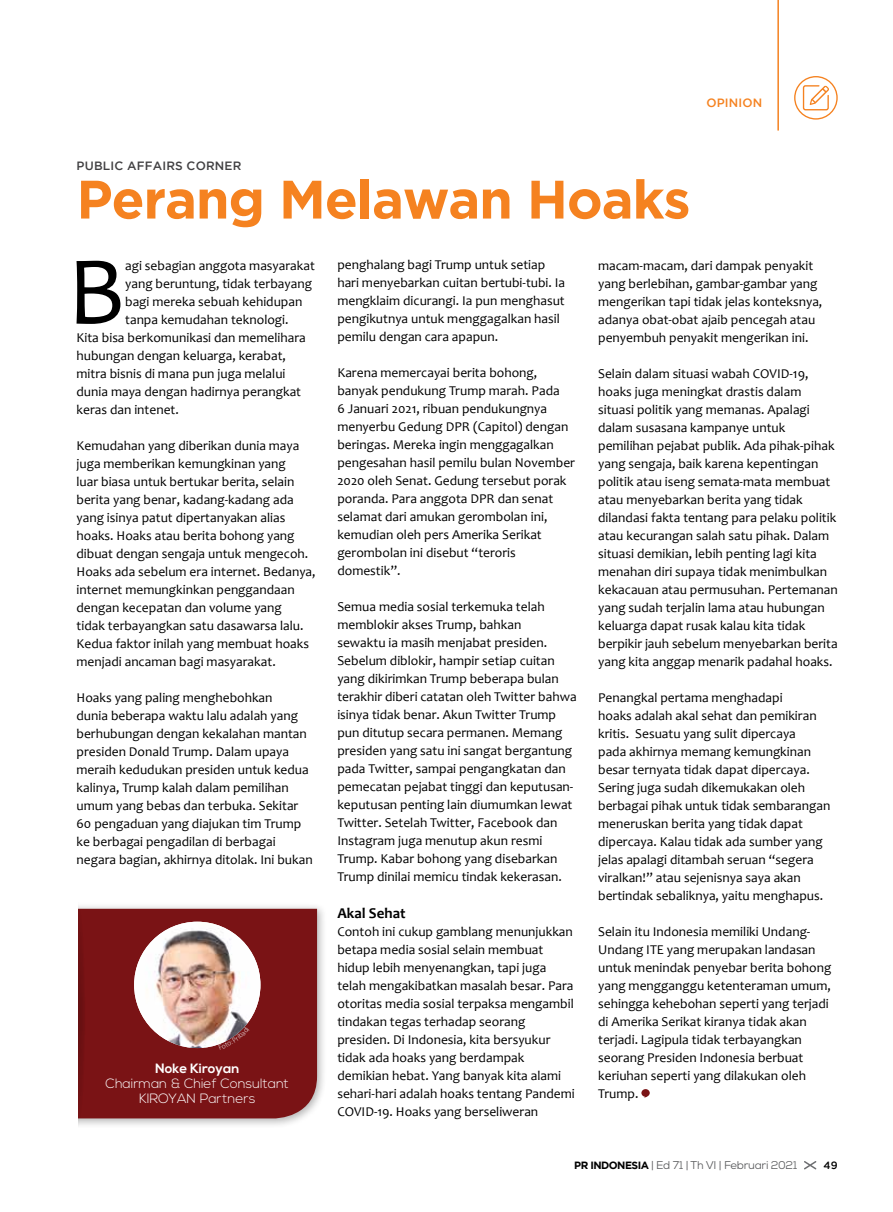
<style>
.page{position:relative;width:893px;height:1212px;background:#fff}
.page>*{position:absolute;margin:0;border:0;box-sizing:border-box;transform-origin:0 0}
.t1{font:98.4px "Candara";color:#000}
.t2{font:700 54px "Gotham";letter-spacing:-.02em;color:#f58220}
.t3{font:700 15px "Candara";color:#000}
.t4{font:13.5px/18px "Candara";color:#000}
.t5{font:300 13.5px/15px "Nexa";color:#fff;text-align:center}
.t6{font:700 13.5px "Nexa";color:#fff}
.t7{font:500 12px "Gotham";letter-spacing:.015em;color:#414042}
.t8{font:500 12px "Gotham";letter-spacing:.01em;color:#f58220}
.t9{font:11.25px "Nexa";letter-spacing:-.025em;color:#58595b}
.t10{font:500 10.5px "Gotham";color:#000}
.s1{font-family:"Gotham";font-weight:700;font-size:10.5px;color:#000}
</style>
<div class="page">
<div style="left:61px;top:903px;width:267px;height:226px;background:#000;opacity:.3"></div>
<div style="left:81px;top:909px;width:236px;height:209px;background:#7a1315"></div>
<div style="left:70px;top:899px;width:15px;height:230px;background:#6f1113;border-radius:50%"></div>
<div style="left:1px;top:899px;width:77px;height:230px;background:#fff"></div>
<img style="left:134px;top:922px;width:126px;height:126px;border-radius:63px">
<svg style="left:641px;top:1089px;width:9px;height:9px"></svg>
<svg style="left:804px;top:1161px;width:12px;height:8px"></svg>
<hr style="left:777px;top:0;width:2px;height:131px;background:#f58220">
<svg style="left:794px;top:76px;width:44px;height:44px"></svg>
<svg style="left:219px;top:1026px;width:31px;height:24px"></svg>
<p class="t8" style="left:706px;top:95px;width:57px">OPINION</p>
<p class="t7" style="left:77px;top:159px;width:166px">PUBLIC AFFAIRS CORNER</p>
<h2 class="t2" style="left:77px;top:168px;width:615px">Perang Melawan Hoaks</h2>
<h1 class="t1" style="left:67px;top:230px;width:59px">B</h1>
<p class="t4" style="left:125px;top:256px;width:191px">agi sebagian anggota masyarakat</p>
<p class="t4" style="left:125px;top:274px;width:188px">yang beruntung, tidak terbayang</p>
<p class="t4" style="left:125px;top:292px;width:179px">bagi mereka sebuah kehidupan</p>
<p class="t4" style="left:125px;top:310px;width:165px">tanpa kemudahan teknologi.</p>
<p class="t4" style="left:77px;top:328px;width:231px">Kita bisa berkomunikasi dan memelihara</p>
<p class="t4" style="left:77px;top:346px;width:211px">hubungan dengan keluarga, kerabat,</p>
<p class="t4" style="left:77px;top:364px;width:210px">mitra bisnis di mana pun juga melalui</p>
<p class="t4" style="left:77px;top:382px;width:226px">dunia maya dengan hadirnya perangkat</p>
<p class="t4" style="left:77px;top:400px;width:104px">keras dan intenet.</p>
<p class="t4" style="left:77px;top:436px;width:241px">Kemudahan yang diberikan dunia maya juga memberikan kemungkinan yang<br>luar biasa untuk bertukar berita, selain berita yang benar, kadang-kadang ada yang isinya patut dipertanyakan alias hoaks. Hoaks atau berita bohong yang dibuat dengan sengaja untuk mengecoh.<br>Hoaks ada sebelum era internet. Bedanya, internet memungkinkan penggandaan dengan kecepatan dan volume yang<br>tidak terbayangkan satu dasawarsa lalu.<br>Kedua faktor inilah yang membuat hoaks menjadi ancaman bagi masyarakat.</p>
<p class="t4" style="left:77px;top:688px;width:238px">Hoaks yang paling menghebohkan<br>dunia beberapa waktu lalu adalah yang berhubungan dengan kekalahan mantan presiden Donald Trump. Dalam upaya meraih kedudukan presiden untuk kedua kalinya, Trump kalah dalam pemilihan umum yang bebas dan terbuka. Sekitar 60 pengaduan yang diajukan tim Trump ke berbagai pengadilan di berbagai negara bagian, akhirnya ditolak. Ini bukan</p>
<p class="t6" style="left:155px;top:1060px;width:86px">Noke Kiroyan</p>
<p class="t5" style="left:106px;top:1076px;width:185px">Chairman &amp; Chief Consultant<br>KIROYAN Partners</p>
<p class="t4" style="left:337px;top:256px;width:229px">penghalang bagi Trump untuk setiap hari menyebarkan cuitan bertubi-tubi. Ia mengklaim dicurangi. Ia pun menghasut pengikutnya untuk menggagalkan hasil pemilu dengan cara apapun.</p>
<p class="t4" style="left:337px;top:364px;width:239px">Karena memercayai berita bohong, banyak pendukung Trump marah. Pada<br>6 Januari 2021, ribuan pendukungnya menyerbu Gedung DPR (Capitol) dengan beringas. Mereka ingin menggagalkan pengesahan hasil pemilu bulan November 2020 oleh Senat. Gedung tersebut porak poranda. Para anggota DPR dan senat selamat dari amukan gerombolan ini, kemudian oleh pers Amerika Serikat gerombolan ini disebut “teroris domestik”.</p>
<p class="t4" style="left:337px;top:598px;width:241px">Semua media sosial terkemuka telah memblokir akses Trump, bahkan<br>sewaktu ia masih menjabat presiden.<br>Sebelum diblokir, hampir setiap cuitan yang dikirimkan Trump beberapa bulan terakhir diberi catatan oleh Twitter bahwa isinya tidak benar. Akun Twitter Trump pun ditutup secara permanen. Memang presiden yang satu ini sangat bergantung pada Twitter, sampai pengangkatan dan pemecatan pejabat tinggi dan keputusan&shy;keputusan penting lain diumumkan lewat Twitter. Setelah Twitter, Facebook dan Instagram juga menutup akun resmi Trump. Kabar bohong yang disebarkan Trump dinilai memicu tindak kekerasan.</p>
<p class="t3" style="left:337px;top:903px;width:70px">Akal Sehat</p>
<p class="t4" style="left:337px;top:922px;width:239px">Contoh ini cukup gamblang menunjukkan betapa media sosial selain membuat hidup lebih menyenangkan, tapi juga telah mengakibatkan masalah besar. Para otoritas media sosial terpaksa mengambil tindakan tegas terhadap seorang presiden. Di Indonesia, kita bersyukur tidak ada hoaks yang berdampak demikian hebat. Yang banyak kita alami sehari-hari adalah hoaks tentang Pandemi COVID-19. Hoaks yang berseliweran</p>
<p class="t4" style="left:598px;top:256px;width:226px">macam-macam, dari dampak penyakit yang berlebihan, gambar-gambar yang mengerikan tapi tidak jelas konteksnya, adanya obat-obat ajaib pencegah atau penyembuh penyakit mengerikan ini.</p>
<p class="t4" style="left:598px;top:364px;width:241px">Selain dalam situasi wabah COVID-19, hoaks juga meningkat drastis dalam situasi politik yang memanas. Apalagi dalam susasana kampanye untuk pemilihan pejabat publik. Ada pihak-pihak yang sengaja, baik karena kepentingan politik atau iseng semata-mata membuat atau menyebarkan berita yang tidak dilandasi fakta tentang para pelaku politik atau kecurangan salah satu pihak. Dalam situasi demikian, lebih penting lagi kita menahan diri supaya tidak menimbulkan kekacauan atau permusuhan. Pertemanan yang sudah terjalin lama atau hubungan keluarga dapat rusak kalau kita tidak berpikir jauh sebelum menyebarkan berita yang kita anggap menarik padahal hoaks.</p>
<p class="t4" style="left:598px;top:688px;width:234px">Penangkal pertama menghadapi<br>hoaks adalah akal sehat dan pemikiran kritis. Sesuatu yang sulit dipercaya<br>pada akhirnya memang kemungkinan besar ternyata tidak dapat dipercaya.<br>Sering juga sudah dikemukakan oleh berbagai pihak untuk tidak sembarangan meneruskan berita yang tidak dapat dipercaya. Kalau tidak ada sumber yang jelas apalagi ditambah seruan “segera viralkan!” atau sejenisnya saya akan bertindak sebaliknya, yaitu menghapus.</p>
<p class="t4" style="left:598px;top:922px;width:235px">Selain itu Indonesia memiliki Undang-Undang ITE yang merupakan landasan untuk menindak penyebar berita bohong yang mengganggu ketenteraman umum, sehingga kehebohan seperti yang terjadi di Amerika Serikat kiranya tidak akan terjadi. Lagipula tidak terbayangkan seorang Presiden Indonesia berbuat keriuhan seperti yang dilakukan oleh Trump.</p>
<p class="t9" style="left:574px;top:1158px;width:225px"><span class="s1">PR INDONESIA</span> | Ed 71 | Th VI | Februari 2021</p>
<p class="t10" style="left:823px;top:1160px;width:16px">49</p>
</div>
